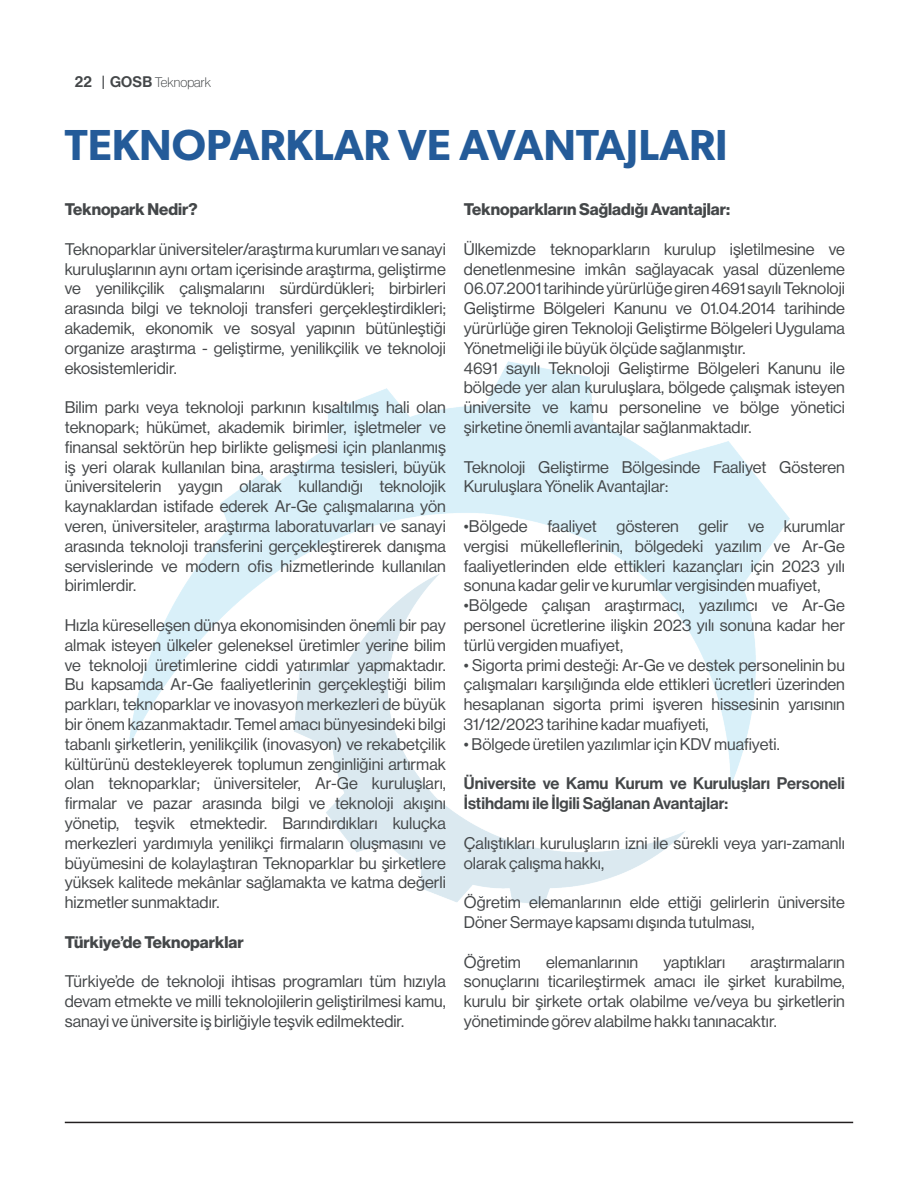
<style>
.page{position:relative;width:918px;height:1188px;background:#fff}
.page>*{position:absolute;margin:0;border:0;box-sizing:border-box;transform-origin:0 0}
.Main_title__Left{font:600 43.5px "Gibson";color:#245b99}
.Running_head__Left{font:16.5px/19.8px "N Haas Grotesk DS Pro 55 Rg";color:#444749;text-align:justify}
.Running_head__Left-2{font:16.5px/19.8px "N Haas Grotesk DS Pro 65 Md";color:#444749}
.Running_head__Left-3{font:16.5px "N Haas Grotesk DS Pro 75 Bd";color:#444749}
.t1{font:13.5px "N Haas Grotesk DS Pro 35 X Lt";color:#444749}
.s1{font-family:"N Haas Grotesk DS Pro 65 Md";font-size:15px}
</style>
<div class="page">
<img style="left:128px;top:362px;width:662px;height:542px">
<hr style="left:65px;top:1122px;width:788px;height:1px;background:#231f20">
<p class="t1" style="left:75px;top:74px;width:138px"><span class="s1">22 | GOSB</span> Teknopark</p>
<p class="Main_title__Left" style="left:65px;top:119px;width:664px">TEKNOPARKLAR VE AVANTAJLARI</p>
<p class="Running_head__Left-3" style="left:65px;top:200px;width:134px">Teknopark Nedir?</p>
<p class="Running_head__Left" style="left:65px;top:239px;width:383px">Teknoparklar üniversiteler/araştırma kurumları ve sanayi kuruluşlarının aynı ortam içerisinde araştırma, geliştirme ve yenilikçilik çalışmalarını sürdürdükleri; birbirleri arasında bilgi ve teknoloji transferi gerçekleştirdikleri; akademik, ekonomik ve sosyal yapının bütünleştiği organize araştırma - geliştirme, yenilikçilik ve teknoloji ekosistemleridir.</p>
<p class="Running_head__Left" style="left:65px;top:398px;width:383px">Bilim parkı veya teknoloji parkının kısaltılmış hali olan teknopark; hükümet, akademik birimler, işletmeler ve finansal sektörün hep birlikte gelişmesi için planlanmış iş yeri olarak kullanılan bina, araştırma tesisleri, büyük üniversitelerin yaygın olarak kullandığı teknolojik kaynaklardan istifade ederek Ar-Ge çalışmalarına yön veren, üniversiteler, araştırma laboratuvarları ve sanayi arasında teknoloji transferini gerçekleştirerek danışma servislerinde ve modern ofis hizmetlerinde kullanılan birimlerdir.</p>
<p class="Running_head__Left" style="left:65px;top:615px;width:383px">Hızla küreselleşen dünya ekonomisinden önemli bir pay almak isteyen ülkeler geleneksel üretimler yerine bilim ve teknoloji üretimlerine ciddi yatırımlar yapmaktadır.<br>Bu kapsamda Ar-Ge faaliyetlerinin gerçekleştiği bilim parkları, teknoparklar ve inovasyon merkezleri de büyük bir önem kazanmaktadır. Temel amacı bünyesindeki bilgi tabanlı şirketlerin, yenilikçilik (inovasyon) ve rekabetçilik kültürünü destekleyerek toplumun zenginliğini artırmak olan teknoparklar; üniversiteler, Ar-Ge kuruluşları, firmalar ve pazar arasında bilgi ve teknoloji akışını yönetip, teşvik etmektedir. Barındırdıkları kuluçka merkezleri yardımıyla yenilikçi firmaların oluşmasını ve büyümesini de kolaylaştıran Teknoparklar bu şirketlere yüksek kalitede mekânlar sağlamakta ve katma değerli hizmetler sunmaktadır.</p>
<p class="Running_head__Left-3" style="left:65px;top:932px;width:180px">Türkiye’de Teknoparklar</p>
<p class="Running_head__Left" style="left:65px;top:972px;width:383px">Türkiye’de de teknoloji ihtisas programları tüm hızıyla devam etmekte ve milli teknolojilerin geliştirilmesi kamu, sanayi ve üniversite iş birliğiyle teşvik edilmektedir.</p>
<p class="Running_head__Left-3" style="left:464px;top:200px;width:268px">Teknoparkların Sağladığı Avantajlar:</p>
<p class="Running_head__Left" style="left:464px;top:239px;width:383px">Ülkemizde teknoparkların kurulup işletilmesine ve denetlenmesine imkân sağlayacak yasal düzenleme 06.07.2001 tarihinde yürürlüğe giren 4691 sayılı Teknoloji Geliştirme Bölgeleri Kanunu ve 01.04.2014 tarihinde yürürlüğe giren Teknoloji Geliştirme Bölgeleri Uygulama Yönetmeliği ile büyük ölçüde sağlanmıştır.</p>
<p class="Running_head__Left" style="left:464px;top:358px;width:383px">4691 sayılı Teknoloji Geliştirme Bölgeleri Kanunu ile bölgede yer alan kuruluşlara, bölgede çalışmak isteyen üniversite ve kamu personeline ve bölge yönetici şirketine önemli avantajlar sağlanmaktadır.</p>
<p class="Running_head__Left" style="left:464px;top:457px;width:383px">Teknoloji Geliştirme Bölgesinde Faaliyet Gösteren<br>Kuruluşlara Yönelik Avantajlar:</p>
<p class="Running_head__Left" style="left:464px;top:516px;width:383px">•Bölgede faaliyet gösteren gelir ve kurumlar vergisi mükelleflerinin, bölgedeki yazılım ve Ar-Ge faaliyetlerinden elde ettikleri kazançları için 2023 yılı sonuna kadar gelir ve kurumlar vergisinden muafiyet,</p>
<p class="Running_head__Left" style="left:464px;top:596px;width:383px">•Bölgede çalışan araştırmacı, yazılımcı ve Ar-Ge personel ücretlerine ilişkin 2023 yılı sonuna kadar her türlü vergiden muafiyet,</p>
<p class="Running_head__Left" style="left:464px;top:655px;width:383px">• Sigorta primi desteği: Ar-Ge ve destek personelinin bu çalışmaları karşılığında elde ettikleri ücretleri üzerinden hesaplanan sigorta primi işveren hissesinin yarısının 31/12/2023 tarihine kadar muafiyeti,</p>
<p class="Running_head__Left" style="left:464px;top:734px;width:317px">• Bölgede üretilen yazılımlar için KDV muafiyeti.</p>
<p class="Running_head__Left-2" style="left:464px;top:774px;width:383px">Üniversite ve Kamu Kurum ve Kuruluşları Personeli<br>İstihdamı ile İlgili Sağlanan Avantajlar:</p>
<p class="Running_head__Left" style="left:464px;top:833px;width:383px">Çalıştıkları kuruluşların izni ile sürekli veya yarı-zamanlı olarak çalışma hakkı,</p>
<p class="Running_head__Left" style="left:464px;top:893px;width:383px">Öğretim elemanlarının elde ettiği gelirlerin üniversite<br>Döner Sermaye kapsamı dışında tutulması,</p>
<p class="Running_head__Left" style="left:464px;top:952px;width:59px">Öğretim</p>
<p class="Running_head__Left" style="left:546px;top:952px;width:94px">elemanlarının</p>
<p class="Running_head__Left" style="left:663px;top:952px;width:63px">yaptıkları</p>
<p class="Running_head__Left" style="left:464px;top:952px;width:383px;text-indent:287px">araştırmaların sonuçlarını ticarileştirmek amacı ile şirket kurabilme, kurulu bir şirkete ortak olabilme ve/veya bu şirketlerin yönetiminde görev alabilme hakkı tanınacaktır.</p>
</div>
